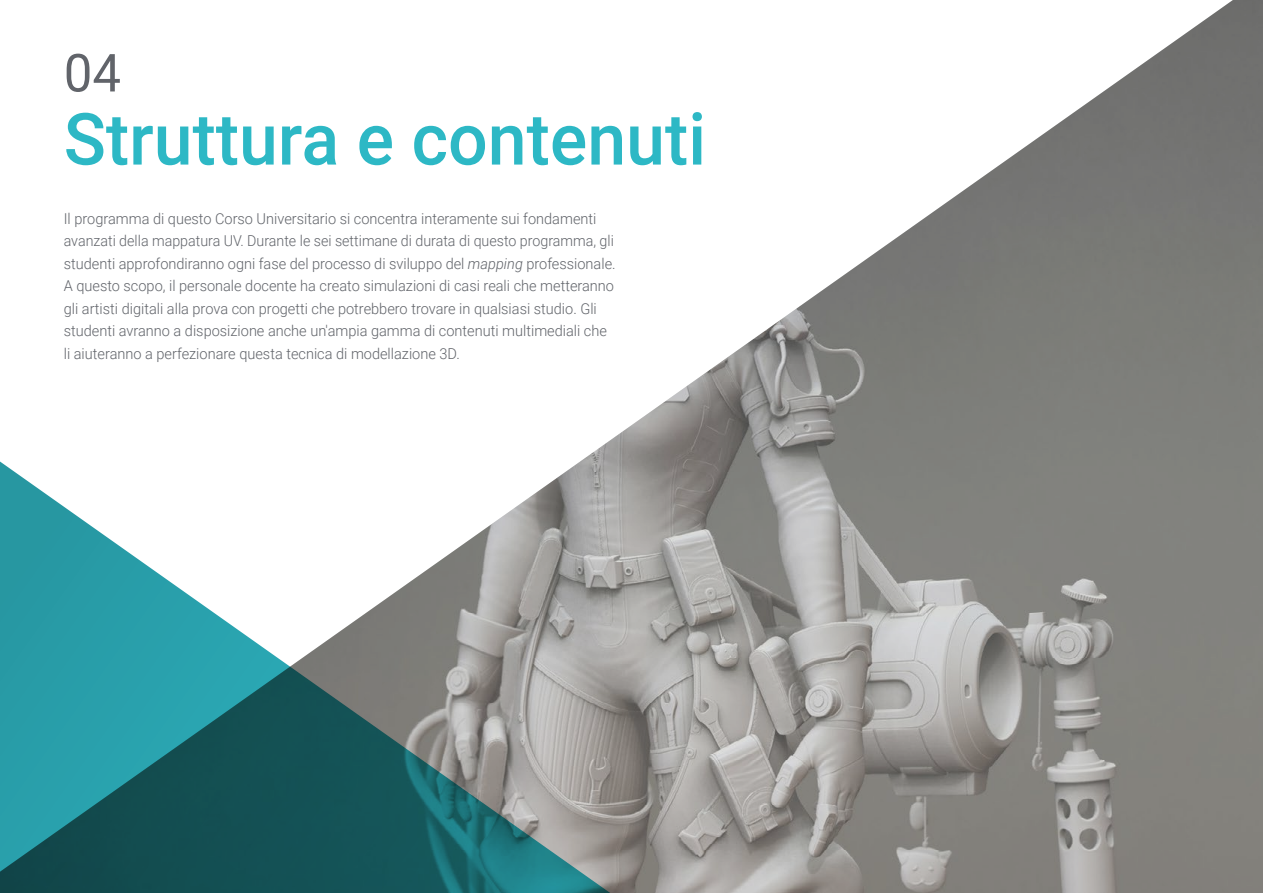
<style>
.page{position:relative;width:1263px;height:893px;background:#fff}
.page>*{position:absolute;margin:0;border:0;box-sizing:border-box;transform-origin:0 0}
.t1{font:500 72px "Roboto";color:#2db8c5}
.t2{font:52.5px "Roboto";color:#61646a}
.t3{font:300 15px/22.5px "Roboto";color:#61646a}
.s1{font-style:italic}
</style>
<div class="page">
<img style="left:602px;top:0;width:661px;height:893px">
<svg style="left:0;top:446px;width:640px;height:447px"></svg>
<h2 class="t2" style="left:64px;top:36px;width:59px">04</h2>
<h1 class="t1" style="left:64px;top:89px;width:644px">Struttura e contenuti</h1>
<p class="t3" style="left:64px;top:207px;width:553px">Il programma di questo Corso Universitario si concentra interamente sui fondamenti avanzati della mappatura UV. Durante le sei settimane di durata di questo programma, gli studenti approfondiranno ogni fase del processo di sviluppo del <span class="s1">mapping</span> professionale.<br>A questo scopo, il personale docente ha creato simulazioni di casi reali che metteranno gli artisti digitali alla prova con progetti che potrebbero trovare in qualsiasi studio. Gli studenti avranno a disposizione anche un'ampia gamma di contenuti multimediali che li aiuteranno a perfezionare questa tecnica di modellazione 3D.</p>
</div>
